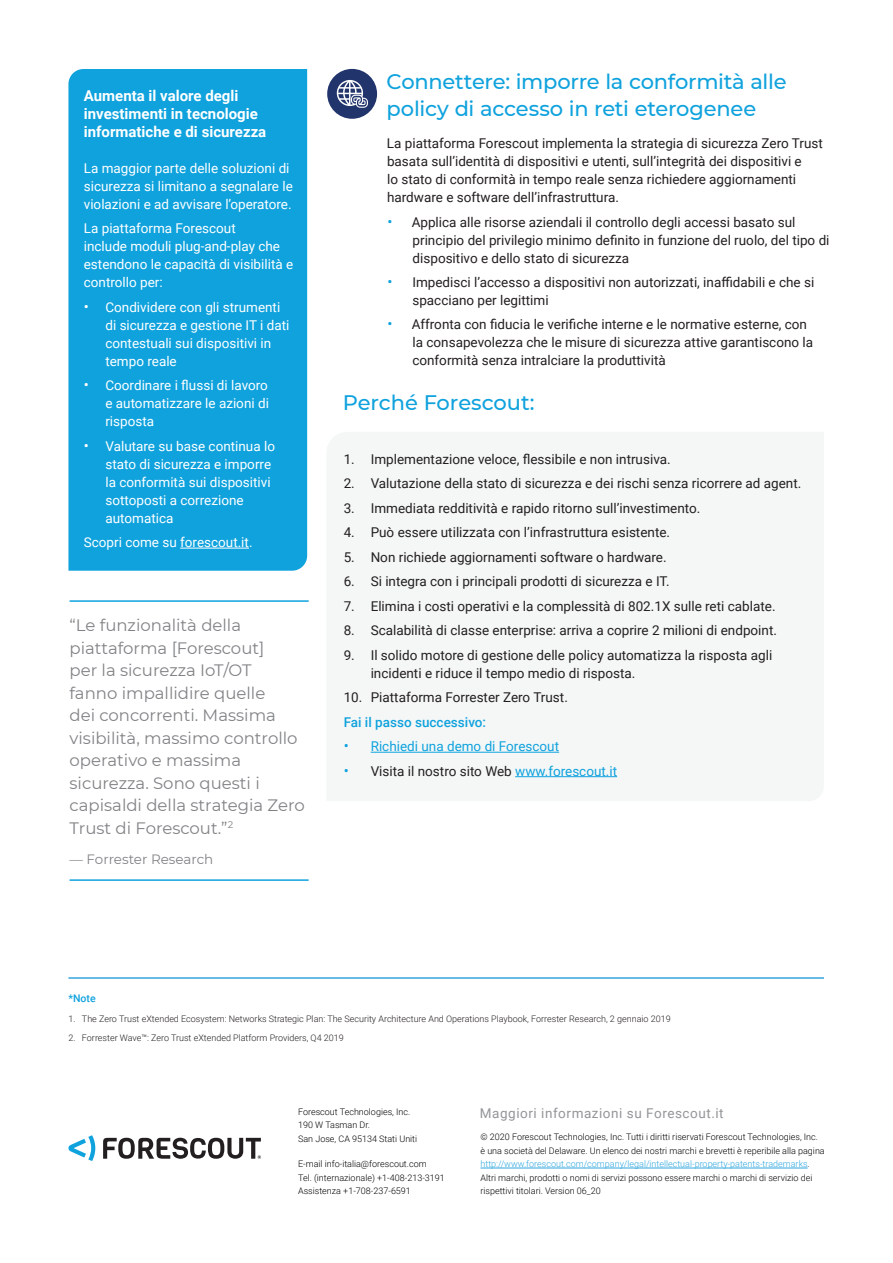
<style>
.page{position:relative;width:893px;height:1263px;background:#fff}
.page>*{position:absolute;margin:0;border:0;box-sizing:border-box;transform-origin:0 0}
.L1_Chapter_Title_for{font:500 21px/27px "Montserrat";letter-spacing:-.01em;color:#0fa2dd}
.body{font:16.5px/22.5px "Montserrat";color:#818285}
.Body_Text_9pt{font:700 15px/18px "Roboto";color:#fff}
.Bullet_Text_9pt{font:13.5px/18px "Roboto";color:#231f20}
.Bullet_Text_White_9p{font:13.5px/18px "Roboto";color:#fff}
.t1{font:13.5px "Roboto";letter-spacing:.04em;color:#939598}
.t2{font:13.5px "Roboto";color:#0fa2dd}
.Bullet_Text_9pt-2{font:500 13.5px "Roboto";color:#0fa2dd}
.body-2{font:13.5px "Montserrat";color:#818285}
.body-3{font:500 10.5px "Roboto";color:#0fa2dd}
.boilerplate{font:300 9px/13.5px "Roboto";color:#000}
.t3{font:300 9px "Roboto";color:#231f20}
.contact{font:300 9px/13.5px "Roboto";color:#000}
.s1{font-size:15px}
.s2{font-size:15px;color:#0fa2dd}
.s3{color:#0fa2dd}
.s4{color:#30a7de}
</style>
<div class="page">
<div style="left:68px;top:69px;width:239px;height:502px;background:#0fa2dd"></div>
<hr style="left:180px;top:548px;width:69px;height:1px;background:#fff">
<hr style="left:70px;top:600px;width:239px;height:2px;background:#0fa2dd">
<hr style="left:70px;top:879px;width:239px;height:2px;background:#0fa2dd">
<svg style="left:68px;top:1135px;width:27px;height:26px"></svg>
<svg style="left:103px;top:1138px;width:158px;height:21px"></svg>
<hr style="left:68px;top:977px;width:756px;height:2px;background:#33a6de">
<hr style="left:371px;top:752px;width:188px;height:1px;background:#0fa2dd">
<hr style="left:515px;top:776px;width:102px;height:1px;background:#0fa2dd">
<div style="left:327px;top:69px;width:50px;height:50px;background:#21346c;border-radius:50%"></div>
<svg style="left:337px;top:80px;width:31px;height:28px"></svg>
<hr style="left:480px;top:1168px;width:328px;height:1px;background:#30a7de">
<p class="Body_Text_9pt" style="left:84px;top:86px;width:184px">Aumenta il valore degli investimenti in tecnologie informatiche e di sicurezza</p>
<p class="Bullet_Text_White_9p" style="left:84px;top:158px;width:211px">La maggior parte delle soluzioni di sicurezza si limitano a segnalare le violazioni e ad avvisare l’operatore.</p>
<p class="Bullet_Text_White_9p" style="left:84px;top:219px;width:211px">La piattaforma Forescout<br>include moduli plug-and-play che estendono le capacità di visibilità e controllo per:</p>
<p class="Bullet_Text_White_9p" style="left:105px;top:297px;width:186px;text-indent:-22px"><span class="s1">•</span> Condividere con gli strumenti di sicurezza e gestione IT i dati contestuali sui dispositivi in tempo reale</p>
<p class="Bullet_Text_White_9p" style="left:105px;top:376px;width:165px;text-align:justify;text-indent:-22px"><span class="s1">•</span> Coordinare i flussi di lavoro e automatizzare le azioni di risposta</p>
<p class="Bullet_Text_White_9p" style="left:105px;top:436px;width:171px;text-indent:-22px"><span class="s1">•</span> Valutare su base continua lo stato di sicurezza e imporre la conformità sui dispositivi sottoposti a correzione automatica</p>
<p class="Bullet_Text_White_9p" style="left:84px;top:533px;width:170px">Scopri come su forescout.it.</p>
<p class="body" style="left:70px;top:613px;width:237px">“Le funzionalità della piattaforma [Forescout]<br>per la sicurezza IoT/OT<br>fanno impallidire quelle<br>dei concorrenti. Massima visibilità, massimo controllo operativo e massima sicurezza. Sono questi i capisaldi della strategia Zero<br>Trust di Forescout.”<sup>2</sup></p>
<p class="body-2" style="left:70px;top:850px;width:145px">— Forrester Research</p>
<p class="L1_Chapter_Title_for" style="left:387px;top:67px;width:401px">Connettere: imporre la conformità alle policy di accesso in reti eterogenee</p>
<p class="Bullet_Text_9pt" style="left:387px;top:134px;width:437px">La piattaforma Forescout implementa la strategia di sicurezza Zero Trust basata sull’identità di dispositivi e utenti, sull’integrità dei dispositivi e<br>lo stato di conformità in tempo reale senza richiedere aggiornamenti hardware e software dell’infrastruttura.</p>
<p class="Bullet_Text_9pt" style="left:413px;top:212px;width:418px;text-indent:-25px"><span class="s2">•</span> Applica alle risorse aziendali il controllo degli accessi basato sul principio del privilegio minimo definito in funzione del ruolo, del tipo di dispositivo e dello stato di sicurezza</p>
<p class="Bullet_Text_9pt" style="left:412px;top:273px;width:403px;text-indent:-25px"><span class="s2">•</span> Impedisci l’accesso a dispositivi non autorizzati, inaffidabili e che si spacciano per legittimi</p>
<p class="Bullet_Text_9pt" style="left:412px;top:315px;width:402px;text-indent:-25px"><span class="s2">•</span> Affronta con fiducia le verifiche interne e le normative esterne, con la consapevolezza che le misure di sicurezza attive garantiscono la conformità senza intralciare la produttività</p>
<p class="L1_Chapter_Title_for" style="left:343px;top:388px;width:193px">Perché Forescout:</p>
<p class="Bullet_Text_9pt" style="left:344px;top:450px;width:328px">1. Implementazione veloce, flessibile e non intrusiva.</p>
<p class="Bullet_Text_9pt" style="left:344px;top:474px;width:459px">2. Valutazione della stato di sicurezza e dei rischi senza ricorrere ad agent.</p>
<p class="Bullet_Text_9pt" style="left:344px;top:499px;width:358px">3. Immediata redditività e rapido ritorno sull’investimento.</p>
<p class="Bullet_Text_9pt" style="left:344px;top:523px;width:328px">4. Può essere utilizzata con l’infrastruttura esistente.</p>
<p class="Bullet_Text_9pt" style="left:344px;top:547px;width:324px">5. Non richiede aggiornamenti software o hardware.</p>
<p class="Bullet_Text_9pt" style="left:344px;top:572px;width:327px">6. Si integra con i principali prodotti di sicurezza e IT.</p>
<p class="Bullet_Text_9pt" style="left:344px;top:596px;width:433px">7. Elimina i costi operativi e la complessità di 802.1X sulle reti cablate.</p>
<p class="Bullet_Text_9pt" style="left:344px;top:621px;width:435px">8. Scalabilità di classe enterprise: arriva a coprire 2 milioni di endpoint.</p>
<p class="Bullet_Text_9pt" style="left:371px;top:645px;width:403px;text-indent:-27px">9. Il solido motore di gestione delle policy automatizza la risposta agli incidenti e riduce il tempo medio di risposta.</p>
<p class="Bullet_Text_9pt" style="left:344px;top:688px;width:226px">10. Piattaforma Forrester Zero Trust.</p>
<p class="Bullet_Text_9pt-2" style="left:344px;top:712px;width:144px">Fai il passo successivo:</p>
<p class="t2" style="left:344px;top:737px;width:217px"><span class="s1">•</span> Richiedi una demo di Forescout</p>
<p class="Bullet_Text_9pt" style="left:344px;top:761px;width:275px"><span class="s2">•</span> Visita il nostro sito Web <span class="s3">www.forescout.it</span></p>
<p class="body-3" style="left:68px;top:991px;width:29px">*Note</p>
<p class="t3" style="left:68px;top:1012px;width:604px">1. The Zero Trust eXtended Ecosystem: Networks Strategic Plan: The Security Architecture And Operations Playbook, Forrester Research, 2 gennaio 2019</p>
<p class="t3" style="left:68px;top:1031px;width:277px">2. Forrester Wave™: Zero Trust eXtended Platform Providers, Q4 2019</p>
<p class="contact" style="left:298px;top:1104px;width:121px">Forescout Technologies, Inc.<br>190 W Tasman Dr.<br>San Jose, CA 95134 Stati Uniti</p>
<p class="contact" style="left:298px;top:1157px;width:148px">E-mail info-italia@forescout.com<br>Tel. (internazionale) +1-408-213-3191<br>Assistenza +1-708-237-6591</p>
<p class="t1" style="left:480px;top:1103px;width:245px">Maggiori informazioni su Forescout.it</p>
<p class="boilerplate" style="left:480px;top:1130px;width:346px">© 2020 Forescout Technologies, Inc. Tutti i diritti riservati Forescout Technologies, Inc. è una società del Delaware. Un elenco dei nostri marchi e brevetti è reperibile alla pagina <span class="s4">http://www.forescout.com/company/legal/intellectual-property-patents-trademarks</span>.<br>Altri marchi, prodotti o nomi di servizi possono essere marchi o marchi di servizio dei rispettivi titolari. Version 06_20</p>
</div>
